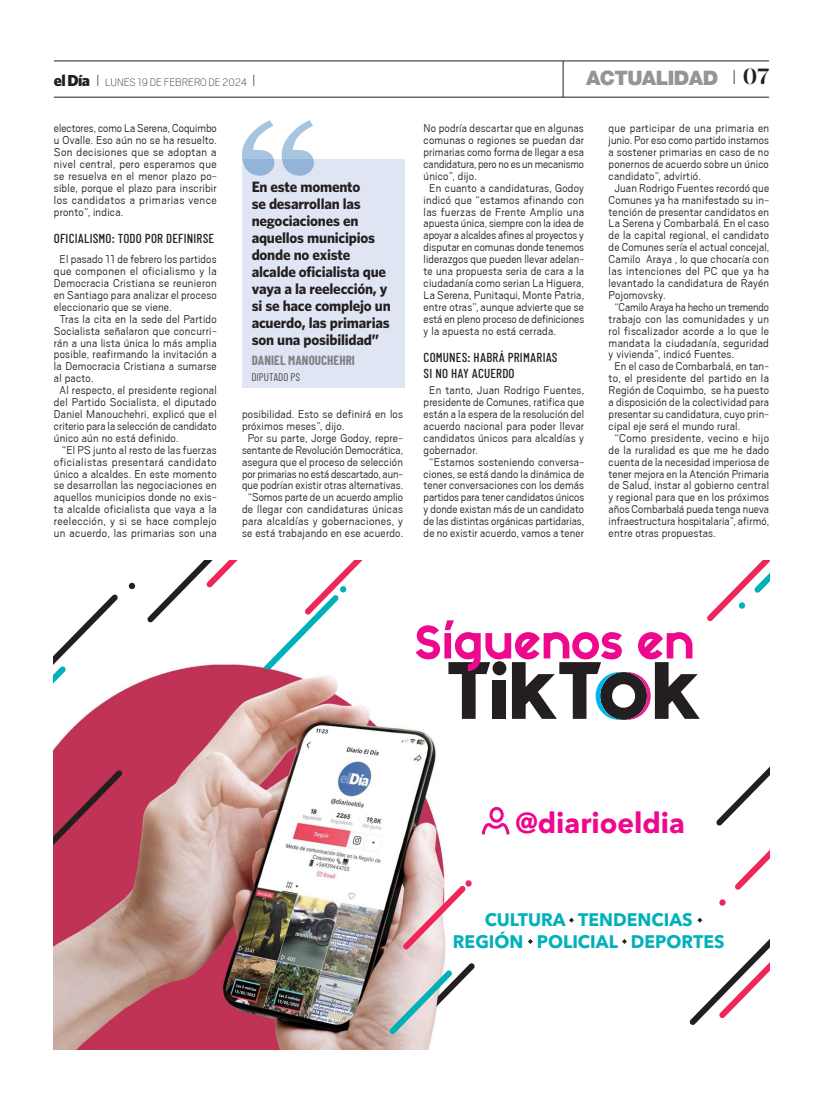
<style>
.page{position:relative;width:823px;height:1106px;background:#fff}
.page>*{position:absolute;margin:0;border:0;box-sizing:border-box;transform-origin:0 0}
.t1{font:700 28.6px "Avenir Next Cyr";color:#ed088d}
.t2{font:600 22px "Prumo Display W00";color:#231f20}
.t3{font:900 20px "Helvetica Neue LT Std";letter-spacing:-.03em;color:#939598}
.t4{font:700 18px/21.6px "Avenir Next Cyr";color:#00b1b9;text-align:center}
.FRASE_2021{font:700 15px/17px "Whitney";letter-spacing:-.015em;color:#231f20}
.ND_SUBTITULO{font:500 13px "Ashley";letter-spacing:.015em;color:#231f20}
.NOMBRE_FRASE_2021{font:700 13px "Ashley";letter-spacing:.005em;color:#808285}
.TEXTO_BASE_2021{font:12.5px/11.9px "Scout";letter-spacing:.015em;color:#231f20;text-align:justify}
.t5{font:300 12px "Scout";color:#231f20}
.CARGO_FRASE_2021{font:300 11px "Ashley";letter-spacing:.005em;color:#231f20}
.s1{font-family:"Whitney";font-weight:900;font-size:16px}
.s2{font-size:18px}
.s3{font-family:"Scout";font-weight:300}
</style>
<div class="page">
<hr style="left:54px;top:97px;width:714px;height:1px;background:#231f20">
<hr style="left:562px;top:61px;width:1px;height:36px;background:#231f20">
<hr style="left:54px;top:61px;width:714px;height:1px;background:#231f20">
<div style="left:242px;top:160px;width:162px;height:228px;background:#e0e5f3"></div>
<svg style="left:242px;top:120px;width:72px;height:56px"></svg>
<img style="left:54px;top:669px;width:379px;height:380px">
<svg style="left:128px;top:582px;width:7px;height:7px"></svg>
<svg style="left:54px;top:594px;width:64px;height:161px"></svg>
<svg style="left:54px;top:770px;width:68px;height:142px;background:#b63253"></svg>
<svg style="left:389px;top:561px;width:379px;height:473px"></svg>
<svg style="left:147px;top:561px;width:215px;height:108px"></svg>
<p class="t5" style="left:54px;top:76px;width:203px"><span class="s1">el Día</span> <span class="s2">I</span> LUNES 19 DE FEBRERO DE 2024 <span class="s2">I</span></p>
<p class="t3" style="left:585px;top:66px;width:134px">ACTUALIDAD</p>
<p class="t2" style="left:731px;top:64px;width:38px"><span class="s3">I</span> 07</p>
<p class="TEXTO_BASE_2021" style="left:54px;top:122px;width:164px">electores, como La Serena, Coquimbo u Ovalle. Eso aún no se ha resuelto.<br>Son decisiones que se adoptan a nivel central, pero esperamos que se resuelva en el menor plazo po&shy;sible, porque el plazo para inscribir los candidatos a primarias vence pronto”, indica.</p>
<p class="ND_SUBTITULO" style="left:54px;top:230px;width:161px">OFICIALISMO: TODO POR DEFINIRSE</p>
<p class="TEXTO_BASE_2021" style="left:54px;top:253px;width:164px;text-indent:6px">El pasado 11 de febrero los partidos que componen el oficialismo y la Democracia Cristiana se reunieron en Santiago para analizar el proceso eleccionario que se viene.</p>
<p class="TEXTO_BASE_2021" style="left:54px;top:313px;width:164px;text-indent:6px">Tras la cita en la sede del Partido Socialista señalaron que concurri&shy;rán a una lista única lo más amplia posible, reafirmando la invitación a la Democracia Cristiana a sumarse al pacto.</p>
<p class="TEXTO_BASE_2021" style="left:54px;top:384px;width:164px;text-indent:6px">Al respecto, el presidente regional del Partido Socialista, el diputado Daniel Manouchehri, explicó que el criterio para la selección de candidato único aún no está definido.</p>
<p class="TEXTO_BASE_2021" style="left:54px;top:444px;width:164px;text-indent:8px">“El PS junto al resto de las fuerzas oficialistas presentará candidato único a alcaldes. En este momento se desarrollan las negociaciones en aquellos municipios donde no exis&shy;ta alcalde oficialista que vaya a la reelección, y si se hace complejo un acuerdo, las primarias son una</p>
<p class="TEXTO_BASE_2021" style="left:608px;top:122px;width:162px">que participar de una primaria en junio. Por eso como partido instamos a sostener primarias en caso de no ponernos de acuerdo sobre un único candidato”, advirtió.</p>
<p class="TEXTO_BASE_2021" style="left:608px;top:182px;width:162px;text-indent:6px">Juan Rodrigo Fuentes recordó que Comunes ya ha manifestado su in&shy;tención de presentar candidatos en La Serena y Combarbalá. En el caso de la capital regional, el candidato de Comunes sería el actual concejal, Camilo Araya , lo que chocaría con las intenciones del PC que ya ha levantado la candidatura de Rayén Pojomovsky.</p>
<p class="TEXTO_BASE_2021" style="left:608px;top:301px;width:162px;text-indent:6px">“Camilo Araya ha hecho un tremendo trabajo con las comunidades y un rol fiscalizador acorde a lo que le mandata la ciudadanía, seguridad y vivienda”, indicó Fuentes.</p>
<p class="TEXTO_BASE_2021" style="left:608px;top:361px;width:162px;text-indent:6px">En el caso de Combarbalá, en tan&shy;to, el presidente del partido en la Región de Coquimbo, se ha puesto a disposición de la colectividad para presentar su candidatura, cuyo prin&shy;cipal eje será el mundo rural.</p>
<p class="TEXTO_BASE_2021" style="left:608px;top:432px;width:162px;text-indent:6px">“Como presidente, vecino e hijo de la ruralidad es que me he dado cuenta de la necesidad imperiosa de tener mejora en la Atención Primaria de Salud, instar al gobierno central y regional para que en los próximos años Combarbalá pueda tenga nueva infraestructura hospitalaria”, afirmó, entre otras propuestas.</p>
<p class="TEXTO_BASE_2021" style="left:423px;top:122px;width:162px">No podría descartar que en algunas comunas o regiones se puedan dar primarias como forma de llegar a esa candidatura, pero no es un mecanismo único”, dijo.</p>
<p class="TEXTO_BASE_2021" style="left:423px;top:182px;width:162px;text-indent:6px">En cuanto a candidaturas, Godoy indicó que “estamos afinando con las fuerzas de Frente Amplio una apuesta única, siempre con la idea de apoyar a alcaldes afines al proyectos y disputar en comunas donde tenemos liderazgos que pueden llevar adelan&shy;te una propuesta seria de cara a la ciudadanía como serian La Higuera, La Serena, Punitaqui, Monte Patria, entre otras”, aunque advierte que se está en pleno proceso de definiciones y la apuesta no está cerrada.</p>
<p class="ND_SUBTITULO" style="left:423px;top:349px;width:135px">COMUNES: HABRÁ PRIMARIAS</p>
<p class="ND_SUBTITULO" style="left:423px;top:365px;width:92px">SI NO HAY ACUERDO</p>
<p class="TEXTO_BASE_2021" style="left:423px;top:384px;width:162px;text-indent:6px">En tanto, Juan Rodrigo Fuentes, presidente de Comunes, ratifica que están a la espera de la resolución del acuerdo nacional para poder llevar candidatos únicos para alcaldías y gobernador.</p>
<p class="TEXTO_BASE_2021" style="left:423px;top:456px;width:162px;text-align:center">“Estamos sosteniendo conversa&shy;ciones, se está dando la dinámica de tener conversaciones con los demás partidos para tener candidatos únicos y donde existan más de un candidato de las distintas orgánicas partidarias, de no existir acuerdo, vamos a tener</p>
<p class="FRASE_2021" style="left:251px;top:178px;width:140px">En este momento<br>se desarrollan las negociaciones en aquellos municipios donde no existe alcalde oficialista que vaya a la reelección, y si se hace complejo un acuerdo, las primarias son una posibilidad”</p>
<p class="NOMBRE_FRASE_2021" style="left:251px;top:352px;width:105px">DANIEL MANOUCHEHRI</p>
<p class="CARGO_FRASE_2021" style="left:251px;top:370px;width:50px">DIPUTADO PS</p>
<p class="TEXTO_BASE_2021" style="left:242px;top:408px;width:162px">posibilidad. Esto se definirá en los próximos meses”, dijo.</p>
<p class="TEXTO_BASE_2021" style="left:242px;top:432px;width:162px;text-align:center">Por su parte, Jorge Godoy, repre&shy;sentante de Revolución Democrática, asegura que el proceso de selección por primarias no está descartado, aun&shy;que podrían existir otras alternativas.</p>
<p class="TEXTO_BASE_2021" style="left:242px;top:491px;width:162px;text-align:center">“Somos parte de un acuerdo amplio de llegar con candidaturas únicas para alcaldías y gobernaciones, y se está trabajando en ese acuerdo.</p>
<p class="t1" style="left:515px;top:805px;width:171px">@diarioeldia</p>
<p class="t4" style="left:452px;top:908px;width:273px">CULTURA TENDENCIAS<br>REGIÓN POLICIAL DEPORTES</p>
</div>
